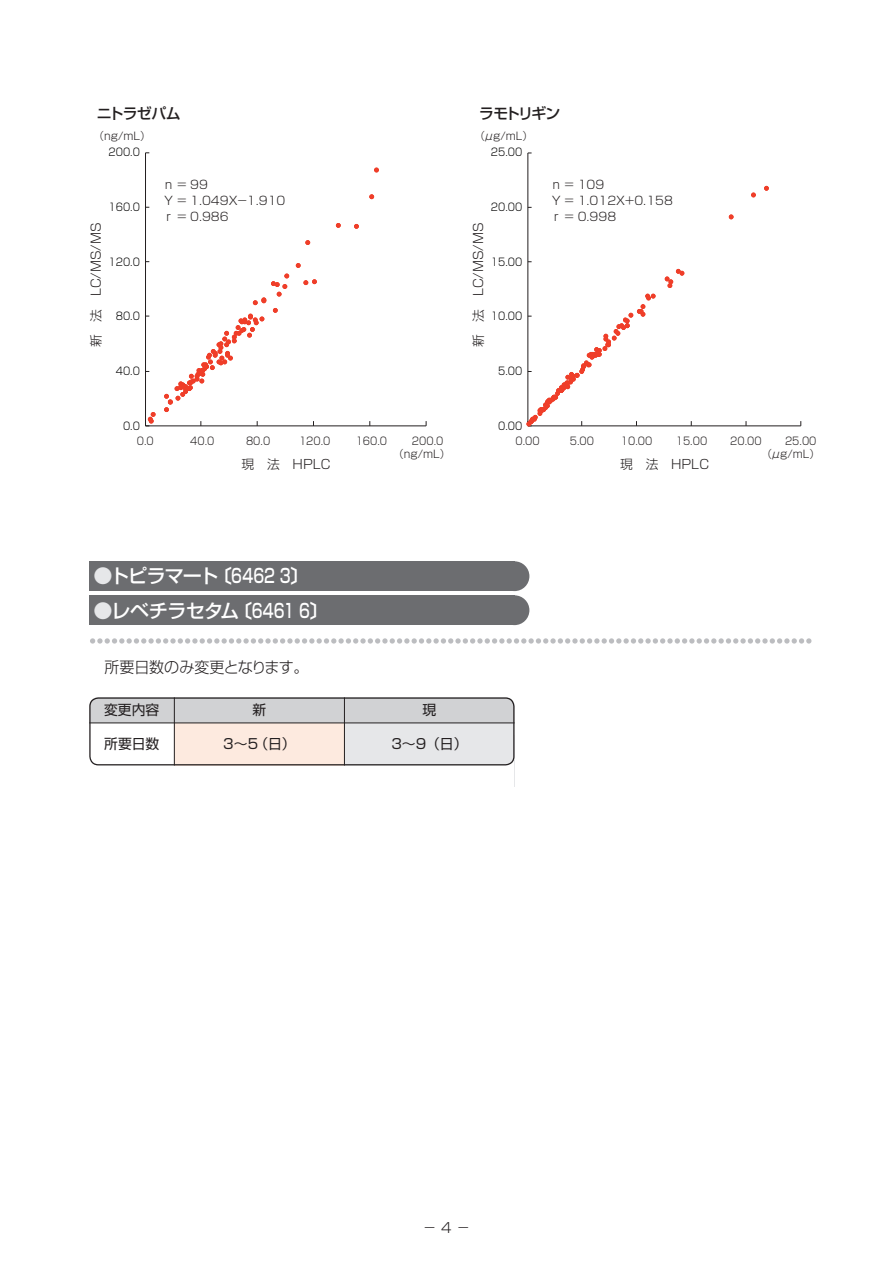
<style>
.page{position:relative;width:893px;height:1263px;background:#fff}
.page>*{position:absolute;margin:0;border:0;box-sizing:border-box;transform-origin:0 0}
.ノーマル{font:500 19.2px "Shin Go Pro";letter-spacing:-.035em;color:#fff}
.ノーマル-2{font:300 15.45px "Shin Go Pro";letter-spacing:-.02em;color:#231f20}
.t1{font:500 14.85px "Shin Go Pro";letter-spacing:-.05em;color:#231f20}
.ノーマル-3{font:13.8px "Shin Go Pro";color:#231f20}
.ノーマル-4{font:300 13.8px "Shin Go Pro";color:#231f20}
.t2{font:300 12.75px "Shin Go Pro";color:#231f20}
.t3{font:300 11.7px/15.9px "Shin Go Pro";color:#231f20}
.t4{font:300 10.65px "Shin Go Pro";color:#231f20;scale:.9 1}
.t5{font:300 10.65px "Shin Go Pro";color:#000;scale:.9 1}
.t6{font:300 10.65px "Shin Go Pro";color:#231f20}
.s1{color:#e6e7e9}
</style>
<div class="page">
<svg style="left:90px;top:638px;width:721px;height:6px"></svg>
<svg style="left:89px;top:697px;width:425px;height:68px;background:#e5e1df"></svg>
<hr style="left:89px;top:722px;width:425px;height:1px;background:#231f20">
<hr style="left:344px;top:697px;width:1px;height:68px;background:#231f20">
<hr style="left:174px;top:697px;width:1px;height:68px;background:#231f20">
<div style="left:89px;top:697px;width:425px;height:68px;border:1px solid #231f20;border-radius:9px"></div>
<div style="left:89px;top:561px;width:425px;height:30px;background:#6c6d70"></div>
<div style="left:500px;top:561px;width:29px;height:30px;background:#6c6d70;border-radius:50%"></div>
<div style="left:89px;top:595px;width:425px;height:30px;background:#6c6d70"></div>
<div style="left:500px;top:595px;width:29px;height:30px;background:#6c6d70;border-radius:50%"></div>
<hr style="left:145px;top:153px;width:1px;height:273px;background:#231f20">
<hr style="left:146px;top:425px;width:280px;height:1px;background:#231f20">
<svg style="left:354px;top:224px;width:5px;height:5px"></svg>
<svg style="left:305px;top:240px;width:5px;height:5px"></svg>
<svg style="left:336px;top:223px;width:5px;height:5px"></svg>
<svg style="left:369px;top:194px;width:5px;height:5px"></svg>
<svg style="left:374px;top:168px;width:5px;height:4px"></svg>
<svg style="left:145px;top:412px;width:11px;height:15px"></svg>
<svg style="left:296px;top:263px;width:5px;height:5px"></svg>
<svg style="left:303px;top:279px;width:14px;height:6px"></svg>
<svg style="left:164px;top:274px;width:125px;height:138px"></svg>
<hr style="left:527px;top:153px;width:1px;height:273px;background:#231f20">
<hr style="left:528px;top:425px;width:273px;height:1px;background:#231f20">
<svg style="left:729px;top:215px;width:4px;height:4px"></svg>
<svg style="left:751px;top:193px;width:5px;height:4px"></svg>
<svg style="left:764px;top:186px;width:5px;height:5px"></svg>
<svg style="left:665px;top:269px;width:19px;height:19px"></svg>
<svg style="left:526px;top:294px;width:129px;height:133px"></svg>
<p class="t1" style="left:97px;top:101px;width:85px">ニトラゼパム</p>
<p class="t1" style="left:479px;top:101px;width:83px">ラモトリギン</p>
<p class="t6" style="left:93px;top:127px;width:59px">（ng/mL）</p>
<p class="t6" style="left:474px;top:127px;width:60px">（μg/mL）</p>
<p class="t5" style="left:108px;top:143px;width:37px">200.0</p>
<p class="t5" style="left:491px;top:143px;width:37px">25.00</p>
<p class="t2" style="left:86px;top:347px;width:126px;rotate:-90deg">新　法　LC/MS/MS</p>
<p class="t5" style="left:108px;top:198px;width:37px">160.0</p>
<p class="t5" style="left:108px;top:253px;width:37px">120.0</p>
<p class="t5" style="left:116px;top:307px;width:28px">80.0</p>
<p class="t5" style="left:116px;top:362px;width:28px">40.0</p>
<p class="t3" style="left:163px;top:175px;width:124px">ｎ= 99<br>Ｙ = 1.049X－1.910ｒ = 0.986</p>
<p class="t3" style="left:550px;top:175px;width:124px">ｎ = 109<br>Ｙ = 1.012X＋0.158ｒ = 0.998</p>
<p class="t5" style="left:491px;top:198px;width:37px">20.00</p>
<p class="t2" style="left:468px;top:347px;width:126px;rotate:-90deg">新　法　LC/MS/MS</p>
<p class="t5" style="left:491px;top:253px;width:37px">15.00</p>
<p class="t5" style="left:491px;top:307px;width:37px">10.00</p>
<p class="t5" style="left:498px;top:362px;width:28px">5.00</p>
<p class="t5" style="left:123px;top:417px;width:20px">0.0</p>
<p class="t5" style="left:498px;top:417px;width:28px">0.00</p>
<p class="t4" style="left:137px;top:432px;width:20px">0.0</p>
<p class="t4" style="left:190px;top:432px;width:28px">40.0</p>
<p class="t4" style="left:246px;top:432px;width:28px">80.0</p>
<p class="t4" style="left:299px;top:432px;width:37px">120.0</p>
<p class="t4" style="left:356px;top:432px;width:37px">160.0</p>
<p class="t4" style="left:412px;top:432px;width:37px">200.0</p>
<p class="t2" style="left:242px;top:453px;width:90px">現　法　HPLC</p>
<p class="t6" style="left:393px;top:445px;width:59px">（ng/mL）</p>
<p class="t4" style="left:515px;top:432px;width:28px">0.00</p>
<p class="t4" style="left:570px;top:432px;width:28px">5.00</p>
<p class="t4" style="left:621px;top:432px;width:37px">10.00</p>
<p class="t4" style="left:676px;top:432px;width:37px">15.00</p>
<p class="t4" style="left:730px;top:432px;width:37px">20.00</p>
<p class="t4" style="left:785px;top:432px;width:37px">25.00</p>
<p class="t2" style="left:620px;top:453px;width:90px">現　法　HPLC</p>
<p class="t6" style="left:761px;top:445px;width:60px">（μg/mL）</p>
<p class="ノーマル" style="left:94px;top:560px;width:218px"><span class="s1">●</span>トピラマート〔6462 3〕</p>
<p class="ノーマル" style="left:94px;top:594px;width:237px"><span class="s1">●</span>レベチラセタム〔6461 6〕</p>
<p class="ノーマル-2" style="left:89px;top:654px;width:221px">　所要日数のみ変更となります。</p>
<p class="ノーマル-3" style="left:104px;top:699px;width:57px">変更内容</p>
<p class="ノーマル-3" style="left:252px;top:699px;width:15px">新</p>
<p class="ノーマル-3" style="left:423px;top:699px;width:15px">現</p>
<p class="ノーマル-3" style="left:104px;top:733px;width:57px">所要日数</p>
<p class="ノーマル-3" style="left:223px;top:733px;width:74px">3～5（日）</p>
<p class="ノーマル-3" style="left:391px;top:733px;width:78px">3～9（日）</p>
<p class="ノーマル-4" style="left:423px;top:1216px;width:49px">− 4 −</p>
</div>
